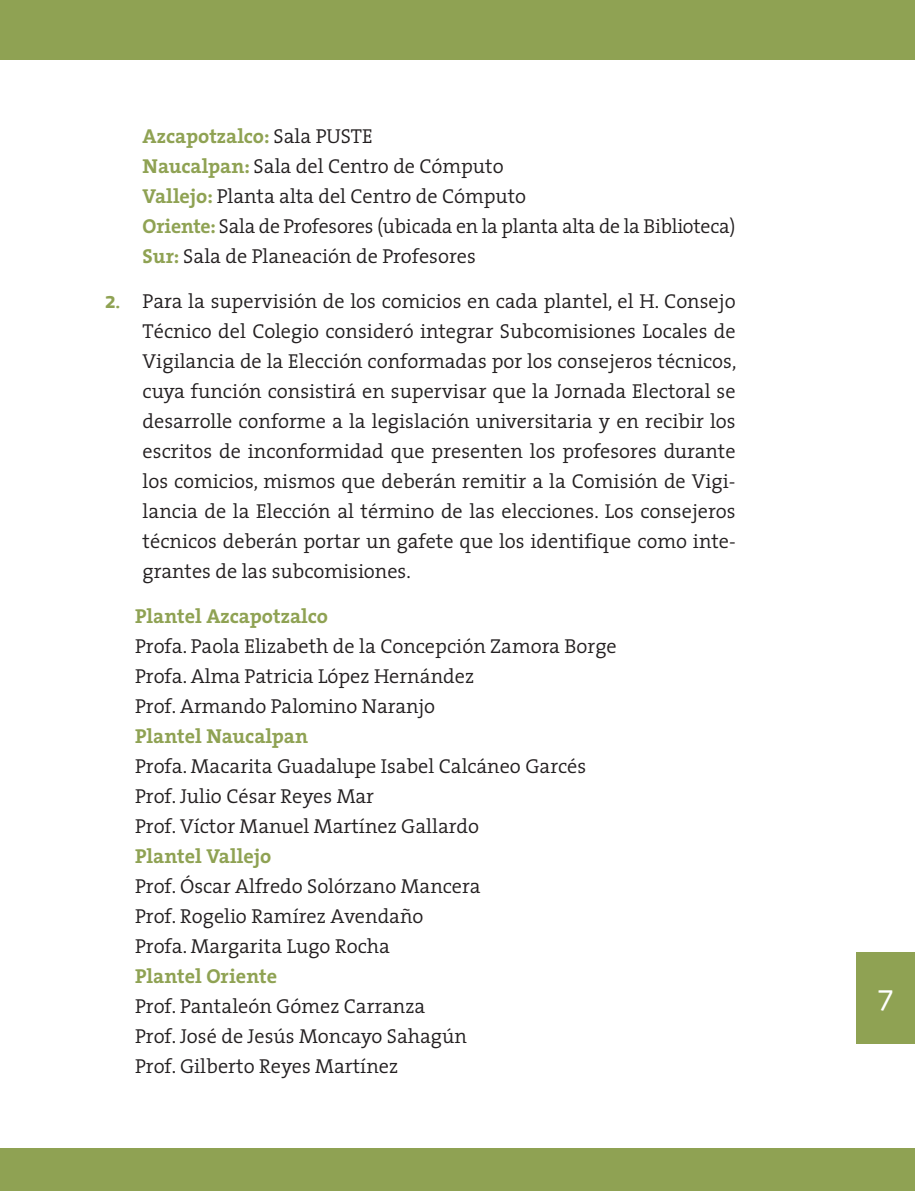
<style>
.page{position:relative;width:915px;height:1191px;background:#fff}
.page>*{position:absolute;margin:0;border:0;box-sizing:border-box;transform-origin:0 0}
.t1{font:30px "PF Square Sans Pro";color:#fff}
.t2{font:300 20.25px/30px "The Serif";color:#231f20}
.t3{font:700 20.25px "The Serif";color:#8fa253}
.s1{font-weight:700;color:#8fa253}
.s2{font-family:"PF Square Sans Pro";font-weight:700;font-size:18px;color:#8fa253}
</style>
<div class="page">
<div style="left:856px;top:952px;width:58px;height:92px;background:#8fa253"></div>
<div style="left:0;top:0;width:914px;height:60px;background:#8fa253"></div>
<div style="left:0;top:1147px;width:914px;height:44px;background:#8fa253"></div>
<p class="t2" style="left:142px;top:120px;width:594px"><span class="s1">Azcapotzalco:</span> Sala PUSTE<br><span class="s1">Naucalpan:</span> Sala del Centro de Cómputo<br><span class="s1">Vallejo:</span> Planta alta del Centro de Cómputo<br><span class="s1">Oriente:</span> Sala de Profesores (ubicada en la planta alta de la Biblioteca)<br><span class="s1">Sur:</span> Sala de Planeación de Profesores</p>
<p class="t2" style="left:142px;top:285px;width:595px;text-align:justify;text-indent:-38px"><span class="s2">2.</span> Para la supervisión de los comicios en cada plantel, el H. Consejo Técnico del Colegio consideró integrar Subcomisiones Locales de Vigilancia de la Elección conformadas por los consejeros técnicos, cuya función consistirá en supervisar que la Jornada Electoral se desarrolle conforme a la legislación universitaria y en recibir los escritos de inconformidad que presenten los profesores durante los comicios, mismos que deberán remitir a la Comisión de Vigi&shy;lancia de la Elección al término de las elecciones. Los consejeros técnicos deberán portar un gafete que los identifique como inte&shy;grantes de las subcomisiones.</p>
<p class="t3" style="left:135px;top:599px;width:194px">Plantel Azcapotzalco</p>
<p class="t2" style="left:135px;top:630px;width:483px">Profa. Paola Elizabeth de la Concepción Zamora Borge<br>Profa. Alma Patricia López Hernández<br>Prof. Armando Palomino Naranjo</p>
<p class="t3" style="left:135px;top:719px;width:174px">Plantel Naucalpan</p>
<p class="t2" style="left:135px;top:750px;width:452px">Profa. Macarita Guadalupe Isabel Calcáneo Garcés<br>Prof. Julio César Reyes Mar<br>Prof. Víctor Manuel Martínez Gallardo</p>
<p class="t3" style="left:135px;top:839px;width:137px">Plantel Vallejo</p>
<p class="t2" style="left:135px;top:870px;width:347px">Prof. Óscar Alfredo Solórzano Mancera<br>Prof. Rogelio Ramírez Avendaño<br>Profa. Margarita Lugo Rocha</p>
<p class="t3" style="left:135px;top:958px;width:143px">Plantel Oriente</p>
<p class="t2" style="left:135px;top:990px;width:333px">Prof. Pantaleón Gómez Carranza<br>Prof. José de Jesús Moncayo Sahagún<br>Prof. Gilberto Reyes Martínez</p>
<h1 class="t1" style="left:877px;top:982px;width:18px">7</h1>
</div>
